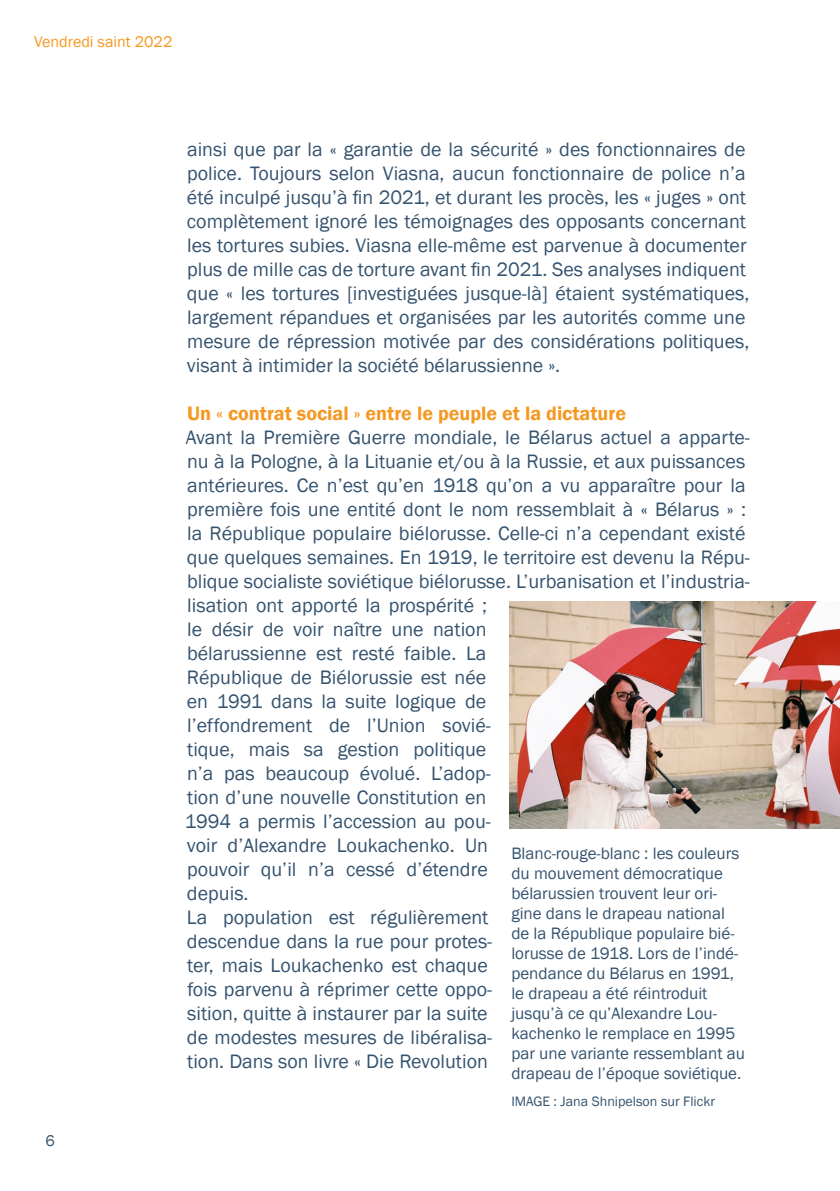
<style>
.page{position:relative;width:840px;height:1191px;background:#fff}
.page>*{position:absolute;margin:0;border:0;box-sizing:border-box;transform-origin:0 0}
.FR-Normal{font:20px/24px "Franklin Gothic";color:#35536f}
.FR-_1__Überschrift{font:600 20px "Franklin Gothic";color:#f59821}
.FR-Detailinfo{font:17px/20px "Franklin Gothic";color:#35536f}
.t1{font:16px "Franklin Gothic";color:#f59821}
.t2{font:16px "Franklin Gothic";color:#35536f}
.ALLG-Bildrechte{font:14px "Franklin Gothic";color:#35536f}
</style>
<div class="page">
<img style="left:509px;top:601px;width:330px;height:227px">
<p class="t1" style="left:34px;top:32px;width:140px">Vendredi saint 2022</p>
<p class="t2" style="left:45px;top:1130px;width:11px">6</p>
<p class="FR-Normal" style="left:187px;top:137px;width:563px">ainsi que par la « garantie de la sécurité » des fonctionnaires de police. Toujours selon Viasna, aucun fonctionnaire de police n’a été inculpé jusqu’à fin 2021, et durant les procès, les « juges » ont complètement ignoré les témoignages des opposants concernant les tortures subies. Viasna elle-même est parvenue à documenter plus de mille cas de torture avant fin 2021. Ses analyses indiquent que « les tortures [investiguées jusque-là] étaient systématiques, largement répandues et organisées par les autorités comme une mesure de répression motivée par des considérations politiques, visant à intimider la société bélarussienne ».</p>
<p class="FR-_1__Überschrift" style="left:187px;top:401px;width:440px">Un « contrat social » entre le peuple et la dictature</p>
<p class="FR-Normal" style="left:185px;top:425px;width:566px">Avant la Première Guerre mondiale, le Bélarus actuel a apparte&shy;nu à la Pologne, à la Lituanie et/ou à la Russie, et aux puissances antérieures. Ce n’est qu’en 1918 qu’on a vu apparaître pour la première fois une entité dont le nom ressemblait à « Bélarus » : la République populaire biélorusse. Celle-ci n’a cependant existé que quelques semaines. En 1919, le territoire est devenu la Répu&shy;blique socialiste soviétique biélorusse. L’urbanisation et l’industria&shy;lisation ont apporté la prospérité ;<br>le désir de voir naître une nation<br>bélarussienne est resté faible. La<br>République de Biélorussie est née<br>en 1991 dans la suite logique de<br>l’effondrement de l’Union sovié-<br>tique, mais sa gestion politique<br>n’a pas beaucoup évolué. L’adop-<br>tion d’une nouvelle Constitution en<br>1994 a permis l’accession au pou-<br>voir d’Alexandre Loukachenko. Un<br>pouvoir qu’il n’a cessé d’étendre<br>depuis.</p>
<p class="FR-Normal" style="left:187px;top:905px;width:307px">La population est régulièrement descendue dans la rue pour protes&shy;ter, mais Loukachenko est chaque fois parvenu à réprimer cette oppo&shy;sition, quitte à instaurer par la suite de modestes mesures de libéralisa&shy;tion. Dans son livre « Die Revolution</p>
<p class="FR-Detailinfo" style="left:511px;top:843px;width:235px">Blanc-rouge-blanc : les couleurs du mouvement démocratique bélarussien trouvent leur ori&shy;gine dans le drapeau national de la République populaire bié&shy;lorusse de 1918. Lors de l’indé&shy;pendance du Bélarus en 1991, le drapeau a été réintroduit jusqu’à ce qu’Alexandre Lou&shy;kachenko le remplace en 1995 par une variante ressemblant au drapeau de l’époque soviétique.</p>
<p class="ALLG-Bildrechte" style="left:511px;top:1092px;width:205px">IMAGE : Jana Shnipelson sur Flickr</p>
</div>
